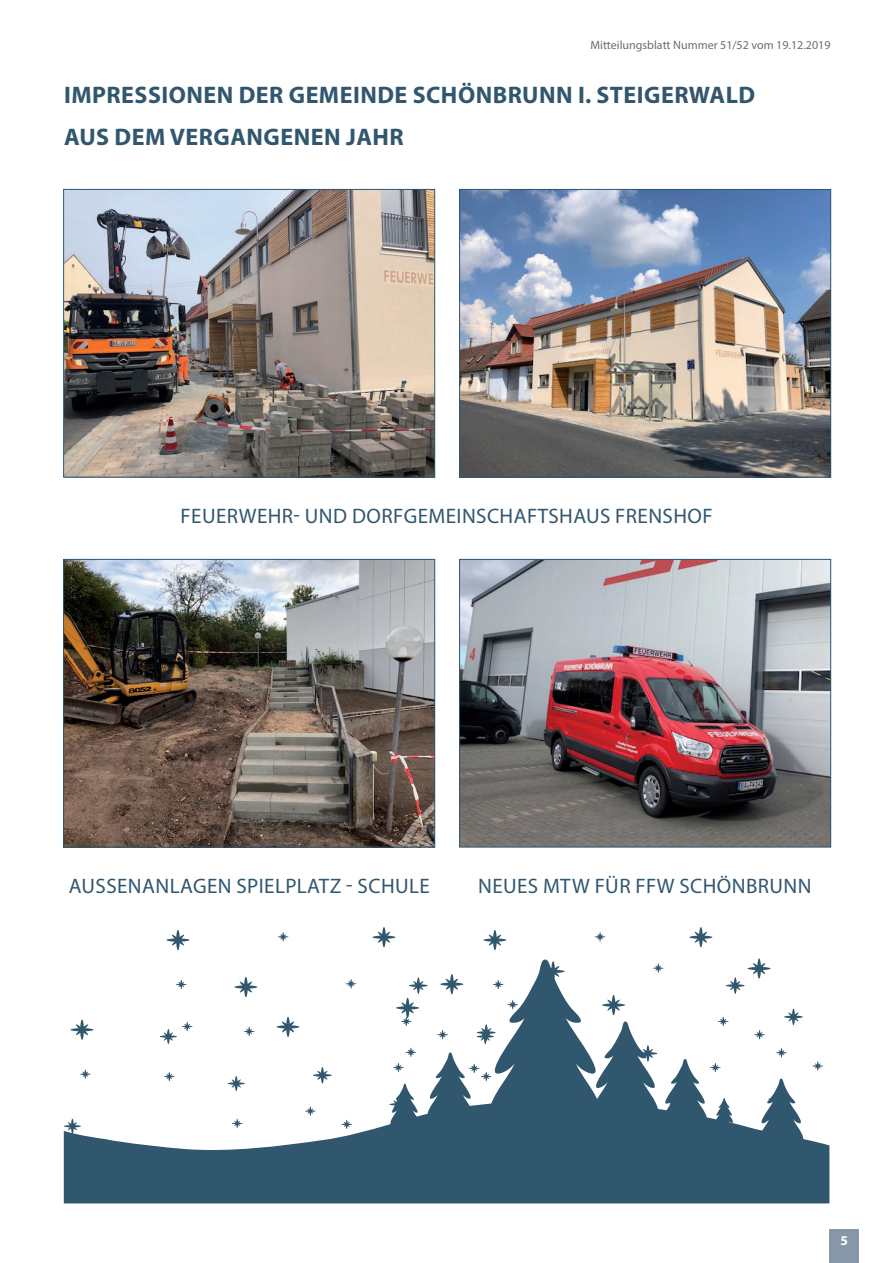
<style>
.page{position:relative;width:872px;height:1263px;background:#fff}
.page>*{position:absolute;margin:0;border:0;box-sizing:border-box;transform-origin:0 0}
.Fließtext{font:700 24px "Myriad Pro";letter-spacing:.02em;color:#31576f}
.Fließtext-2{font:21px "Myriad Pro";letter-spacing:.02em;color:#31576f}
.t1{font:700 13.5px "Myriad Pro";color:#fff}
.t2{font:12px "Myriad Pro";color:#6c6d70}
</style>
<div class="page">
<svg style="left:64px;top:959px;width:765px;height:244px"></svg>
<svg style="left:437px;top:1030px;width:11px;height:9px"></svg>
<svg style="left:278px;top:932px;width:10px;height:9px"></svg>
<svg style="left:176px;top:980px;width:11px;height:9px"></svg>
<svg style="left:164px;top:1072px;width:11px;height:9px"></svg>
<svg style="left:393px;top:1063px;width:11px;height:9px"></svg>
<svg style="left:166px;top:930px;width:23px;height:20px"></svg>
<svg style="left:372px;top:927px;width:23px;height:20px"></svg>
<svg style="left:718px;top:1017px;width:10px;height:9px"></svg>
<svg style="left:754px;top:1030px;width:11px;height:9px"></svg>
<svg style="left:594px;top:932px;width:11px;height:9px"></svg>
<svg style="left:493px;top:980px;width:10px;height:9px"></svg>
<svg style="left:710px;top:1063px;width:10px;height:9px"></svg>
<svg style="left:483px;top:930px;width:23px;height:20px"></svg>
<svg style="left:689px;top:927px;width:23px;height:20px"></svg>
<svg style="left:535px;top:1060px;width:17px;height:15px"></svg>
<svg style="left:776px;top:1048px;width:11px;height:9px"></svg>
<svg style="left:812px;top:1061px;width:11px;height:10px"></svg>
<svg style="left:653px;top:963px;width:10px;height:10px"></svg>
<svg style="left:784px;top:1008px;width:19px;height:17px"></svg>
<svg style="left:551px;top:1011px;width:11px;height:9px"></svg>
<svg style="left:539px;top:1103px;width:11px;height:9px"></svg>
<svg style="left:768px;top:1094px;width:11px;height:10px"></svg>
<svg style="left:541px;top:961px;width:23px;height:20px"></svg>
<svg style="left:726px;top:958px;width:44px;height:36px"></svg>
<svg style="left:228px;top:1076px;width:17px;height:15px"></svg>
<svg style="left:469px;top:1064px;width:22px;height:17px"></svg>
<svg style="left:505px;top:1077px;width:11px;height:9px"></svg>
<svg style="left:346px;top:979px;width:10px;height:9px"></svg>
<svg style="left:476px;top:1024px;width:20px;height:20px"></svg>
<svg style="left:244px;top:1027px;width:10px;height:9px"></svg>
<svg style="left:232px;top:1119px;width:11px;height:9px"></svg>
<svg style="left:461px;top:1110px;width:11px;height:9px"></svg>
<svg style="left:234px;top:977px;width:23px;height:20px"></svg>
<svg style="left:440px;top:974px;width:23px;height:20px"></svg>
<svg style="left:389px;top:1097px;width:17px;height:15px"></svg>
<svg style="left:630px;top:1084px;width:11px;height:10px"></svg>
<svg style="left:667px;top:1098px;width:10px;height:9px"></svg>
<svg style="left:507px;top:1000px;width:11px;height:9px"></svg>
<svg style="left:638px;top:1045px;width:19px;height:17px"></svg>
<svg style="left:405px;top:1047px;width:11px;height:10px"></svg>
<svg style="left:393px;top:1139px;width:11px;height:10px"></svg>
<svg style="left:622px;top:1131px;width:11px;height:9px"></svg>
<svg style="left:396px;top:977px;width:32px;height:49px"></svg>
<svg style="left:602px;top:995px;width:23px;height:20px"></svg>
<svg style="left:64px;top:1119px;width:17px;height:15px"></svg>
<svg style="left:305px;top:1106px;width:11px;height:10px"></svg>
<svg style="left:341px;top:1119px;width:11px;height:10px"></svg>
<svg style="left:160px;top:1022px;width:33px;height:22px"></svg>
<svg style="left:313px;top:1067px;width:19px;height:16px"></svg>
<svg style="left:80px;top:1069px;width:11px;height:10px"></svg>
<svg style="left:68px;top:1161px;width:11px;height:10px"></svg>
<svg style="left:297px;top:1152px;width:11px;height:10px"></svg>
<svg style="left:70px;top:1019px;width:24px;height:21px"></svg>
<svg style="left:276px;top:1017px;width:23px;height:20px"></svg>
<img style="left:461px;top:191px;width:368px;height:284px">
<div style="left:459px;top:189px;width:372px;height:288px;border:1px solid #31576f"></div>
<img style="left:65px;top:191px;width:368px;height:284px">
<div style="left:63px;top:189px;width:372px;height:288px;border:1px solid #31576f"></div>
<img style="left:65px;top:561px;width:368px;height:284px">
<div style="left:63px;top:559px;width:372px;height:288px;border:1px solid #31576f"></div>
<img style="left:461px;top:561px;width:368px;height:284px">
<div style="left:459px;top:559px;width:372px;height:288px;border:1px solid #31576f"></div>
<div style="left:829px;top:1229px;width:30px;height:34px;background:#8797a8"></div>
<p class="t2" style="left:590px;top:38px;width:242px">Mitteilungsblatt Nummer 51/52 vom 19.12.2019</p>
<p class="Fließtext" style="left:64px;top:79px;width:692px">IMPRESSIONEN DER GEMEINDE SCHÖNBRUNN I. STEIGERWALD</p>
<p class="Fließtext" style="left:64px;top:121px;width:341px">AUS DEM VERGANGENEN JAHR</p>
<p class="Fließtext-2" style="left:181px;top:503px;width:533px">FEUERWEHR- UND DORFGEMEINSCHAFTSHAUS FRENSHOF</p>
<p class="Fließtext-2" style="left:69px;top:873px;width:362px">AUSSENANLAGEN SPIELPLATZ - SCHULE</p>
<p class="Fließtext-2" style="left:478px;top:873px;width:335px">NEUES MTW FÜR FFW SCHÖNBRUNN</p>
<p class="t1" style="left:840px;top:1231px;width:9px">5</p>
</div>
